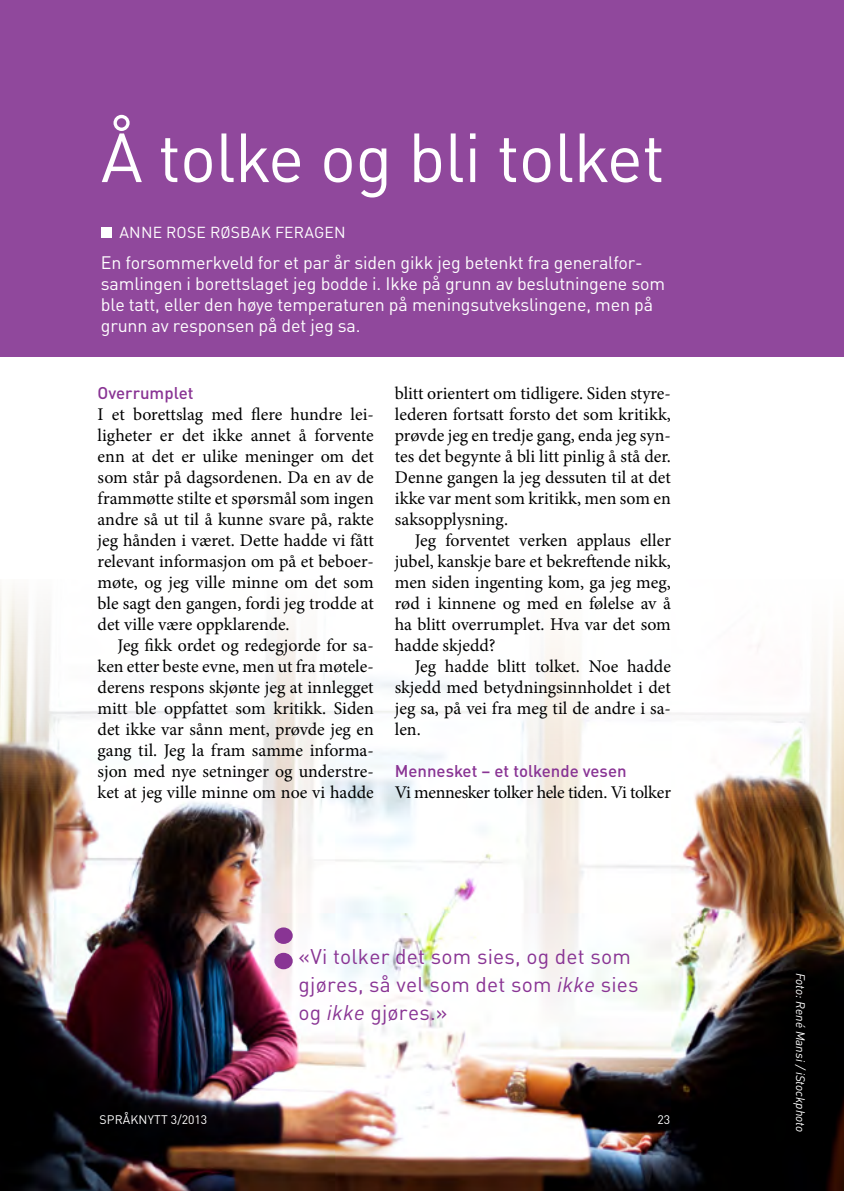
<style>
.page{position:relative;width:844px;height:1191px;background:#fff}
.page>*{position:absolute;margin:0;border:0;box-sizing:border-box;transform-origin:0 0}
.t1{font:68.25px "DINOT";letter-spacing:-.01em;color:#fff}
.t2{font:21px/28px "DINOT";letter-spacing:.01em;color:#893494}
.t3{font:17.85px/21px "Minion Pro";color:#000;text-align:justify}
.t4{font:17.85px/21px "DINOT";letter-spacing:-.01em;color:#fff}
.t5{font:17.85px "Minion Pro";letter-spacing:-.02em;color:#000}
.t6{font:500 16.8px "DINOT";color:#893494}
.t7{font:15.75px "DINOT";letter-spacing:.01em;color:#fff}
.t8{font:italic 12.25px "DINOT";color:#fff}
.t9{font:12.25px "DINOT";color:#fff}
.s1{font-style:italic}
</style>
<div class="page">
<img style="left:0;top:585px;width:843px;height:606px">
<div style="left:0;top:0;width:843px;height:356px;background:#90489c"></div>
<div style="left:101px;top:227px;width:11px;height:11px;background:#fff"></div>
<div style="left:274px;top:927px;width:18px;height:17px;background:#893494;border-radius:50%"></div>
<div style="left:274px;top:952px;width:18px;height:17px;background:#893494;border-radius:50%"></div>
<h1 class="t1" style="left:101px;top:115px;width:565px">Å tolke og bli tolket</h1>
<p class="t7" style="left:119px;top:222px;width:21px">ANNE</p>
<p class="t7" style="left:166px;top:222px;width:159px">ROSE RØSBAK FERAGEN</p>
<p class="t4" style="left:101px;top:251px;width:565px">En forsommerkveld for et par år siden gikk jeg betenkt fra generalfor&shy;samlingen i borettslaget jeg bodde i. I kke på grunn av beslutningene som ble tatt, eller den høye temperaturen på meningsutvekslingene, men på grunn av responsen på det jeg sa.</p>
<p class="t6" style="left:98px;top:382px;width:97px">Overrumplet</p>
<p class="t3" style="left:98px;top:404px;width:277px">I et borettslag med flere hundre lei&shy;ligheter er det ikke annet å forvente enn at det er ulike meninger om det som står på dagsordenen. Da en av de frammøtte stilte et spørsmål som ingen andre så ut til å kunne svare på, rakte jeg hånden i været. Dette hadde vi fått relevant informasjon om på et beboer&shy;møte, og jeg ville minne om det som ble sagt den gangen, fordi jeg trodde at det ville være oppklarende.</p>
<p class="t3" style="left:98px;top:635px;width:277px;text-indent:20px">Jeg fikk ordet og redegjorde for sa&shy;ken etter beste evne, men ut fra møtele&shy;derens respons skjønte jeg at innlegget mitt ble oppfattet som kritikk. Siden det ikke var sånn ment, prøvde jeg en gang til. Jeg la fram samme informa&shy;sjon med nye setninger og understre&shy;ket at jeg ville minne om noe vi hadde</p>
<p class="t3" style="left:394px;top:383px;width:277px">blitt orientert om tidligere. Siden styre&shy;lederen fortsatt forsto det som kritikk, prøvde jeg en tredje gang, enda jeg syn&shy;tes det begynte å bli litt pinlig å stå der.<br>Denne gangen la jeg dessuten til at det ikke var ment som kritikk, men som en saksopplysning.</p>
<p class="t3" style="left:394px;top:530px;width:277px;text-indent:20px">Jeg forventet verken applaus eller jubel, kanskje bare et bekreftende nikk, men siden ingenting kom, ga jeg meg, rød i kinnene og med en følelse av å ha blitt overrumplet. Hva var det som hadde skjedd?</p>
<p class="t3" style="left:394px;top:656px;width:277px;text-indent:20px">Jeg hadde blitt tolket. Noe hadde skjedd med betydningsinnholdet i det jeg sa, på vei fra meg til de andre i sa&shy;len.</p>
<p class="t6" style="left:394px;top:760px;width:233px">Mennesket – et tolkende vesen</p>
<p class="t5" style="left:394px;top:780px;width:277px">Vi mennesker tolker hele tiden. Vi tolker</p>
<p class="t2" style="left:298px;top:942px;width:341px">«Vi tolker det som sies, og det som gjøres, så vel som det som <span class="s1">ikke</span> sies og <span class="s1">ikke</span> gjøres.»</p>
<p class="t9" style="left:100px;top:1111px;width:16px">SPRÅ</p>
<p class="t9" style="left:130px;top:1111px;width:78px">KNYTT 3/2013</p>
<p class="t9" style="left:657px;top:1111px;width:14px">23</p>
<p class="t8" style="left:807px;top:972px;width:161px;rotate:90deg">Foto: René Mansi / iStockphoto</p>
</div>
